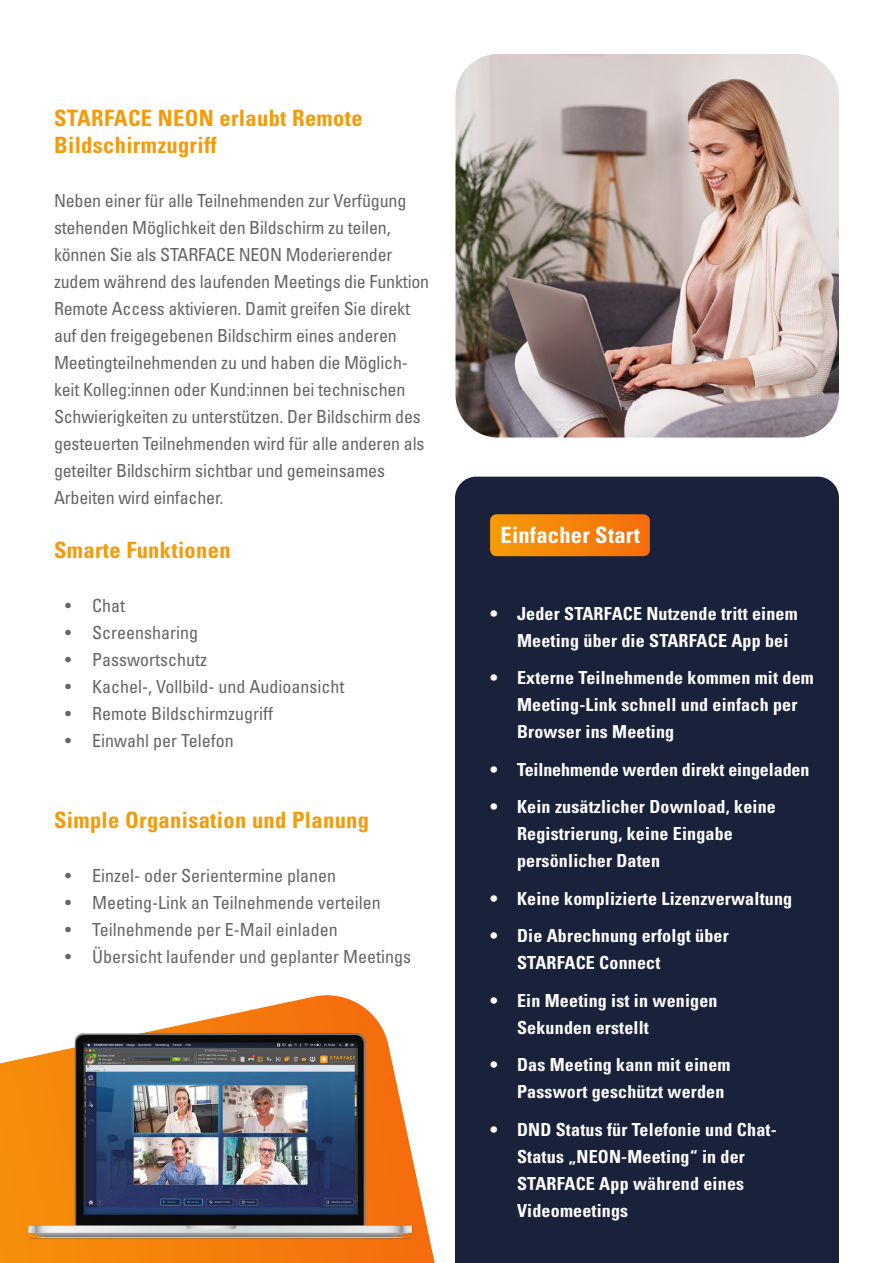
<style>
.page{position:relative;width:893px;height:1263px;background:#fff}
.page>*{position:absolute;margin:0;border:0;box-sizing:border-box;transform-origin:0 0}
.t1{font:700 condensed 22.5px/27px "Univers LT Std";letter-spacing:.015em;color:#f59b0a}
.t2{font:700 condensed 22.5px "Univers LT Std";letter-spacing:.01em;color:#fff}
.t3{font:condensed 18px/27px "Univers LT Std";letter-spacing:-.01em;color:#656565}
.t4{font:700 condensed 18px/27px "Univers LT Std";letter-spacing:.01em;color:#fff}
</style>
<div class="page">
<img style="left:455px;top:54px;width:384px;height:383px">
<div style="left:455px;top:477px;width:384px;height:786px;background:#1a213b"></div>
<svg style="left:490px;top:514px;width:160px;height:42px;background:#f2820b"></svg>
<svg style="left:0;top:995px;width:435px;height:268px"></svg>
<img style="left:10px;top:1023px;width:411px;height:240px">
<p class="t1" style="left:54px;top:104px;width:310px">STARFACE NEON erlaubt Remote<br>Bildschirmzugriff</p>
<p class="t3" style="left:54px;top:187px;width:377px">Neben einer für alle Teilnehmenden zur Verfügung stehenden Möglichkeit den Bildschirm zu teilen, können Sie als STARFACE NEON Moderierender zudem während des laufenden Meetings die Funktion Remote Access aktivieren. Damit greifen Sie direkt auf den freigegebenen Bildschirm eines anderen Meetingteilnehmenden zu und haben die Möglich&shy;keit Kolleg:innen oder Kund:innen bei technischen Schwierigkeiten zu unterstützen. Der Bildschirm des gesteuerten Teilnehmenden wird für alle anderen als geteilter Bildschirm sichtbar und gemeinsames Arbeiten wird einfacher.</p>
<p class="t1" style="left:54px;top:536px;width:178px">Smarte Funktionen</p>
<p class="t3" style="left:65px;top:592px;width:62px">• Chat</p>
<p class="t3" style="left:65px;top:619px;width:134px">• Screensharing</p>
<p class="t3" style="left:65px;top:646px;width:143px">• Passwortschutz</p>
<p class="t3" style="left:65px;top:673px;width:281px">• Kachel-, Vollbild- und Audioansicht</p>
<p class="t3" style="left:65px;top:700px;width:209px">• Remote Bildschirmzugriff</p>
<p class="t3" style="left:65px;top:727px;width:170px">• Einwahl per Telefon</p>
<p class="t1" style="left:54px;top:806px;width:317px">Simple Organisation und Planung</p>
<p class="t3" style="left:65px;top:862px;width:272px">• Einzel- oder Serientermine planen</p>
<p class="t3" style="left:65px;top:889px;width:317px">• Meeting-Link an Teilnehmende verteilen</p>
<p class="t3" style="left:65px;top:916px;width:274px">• Teilnehmende per E-Mail einladen</p>
<p class="t3" style="left:65px;top:943px;width:347px">• Übersicht laufender und geplanter Meetings</p>
<p class="t2" style="left:500px;top:522px;width:141px">Einfacher Start</p>
<p class="t4" style="left:517px;top:600px;width:282px;text-indent:-27px">• Jeder STARFACE Nutzende tritt einem<br>Meeting über die STARFACE App bei</p>
<p class="t4" style="left:517px;top:664px;width:298px;text-indent:-27px">• Externe Teilnehmende kommen mit dem<br>Meeting-Link schnell und einfach per<br>Browser ins Meeting</p>
<p class="t4" style="left:490px;top:756px;width:321px">• Teilnehmende werden direkt eingeladen</p>
<p class="t4" style="left:517px;top:793px;width:260px;text-indent:-27px">• Kein zusätzlicher Download, keine<br>Registrierung, keine Eingabe persönlicher Daten</p>
<p class="t4" style="left:490px;top:884px;width:304px">• Keine komplizierte Lizenzverwaltung</p>
<p class="t4" style="left:517px;top:922px;width:213px;text-indent:-27px">• Die Abrechnung erfolgt über<br>STARFACE Connect</p>
<p class="t4" style="left:517px;top:986px;width:202px;text-indent:-27px">• Ein Meeting ist in wenigen<br>Sekunden erstellt</p>
<p class="t4" style="left:517px;top:1051px;width:215px;text-indent:-27px">• Das Meeting kann mit einem<br>Passwort geschützt werden</p>
<p class="t4" style="left:517px;top:1115px;width:261px;text-indent:-27px">• DND Status für Telefonie und Chat-<br>Status „NEON-Meeting“ in der<br>STARFACE App während eines<br>Videomeetings</p>
</div>
